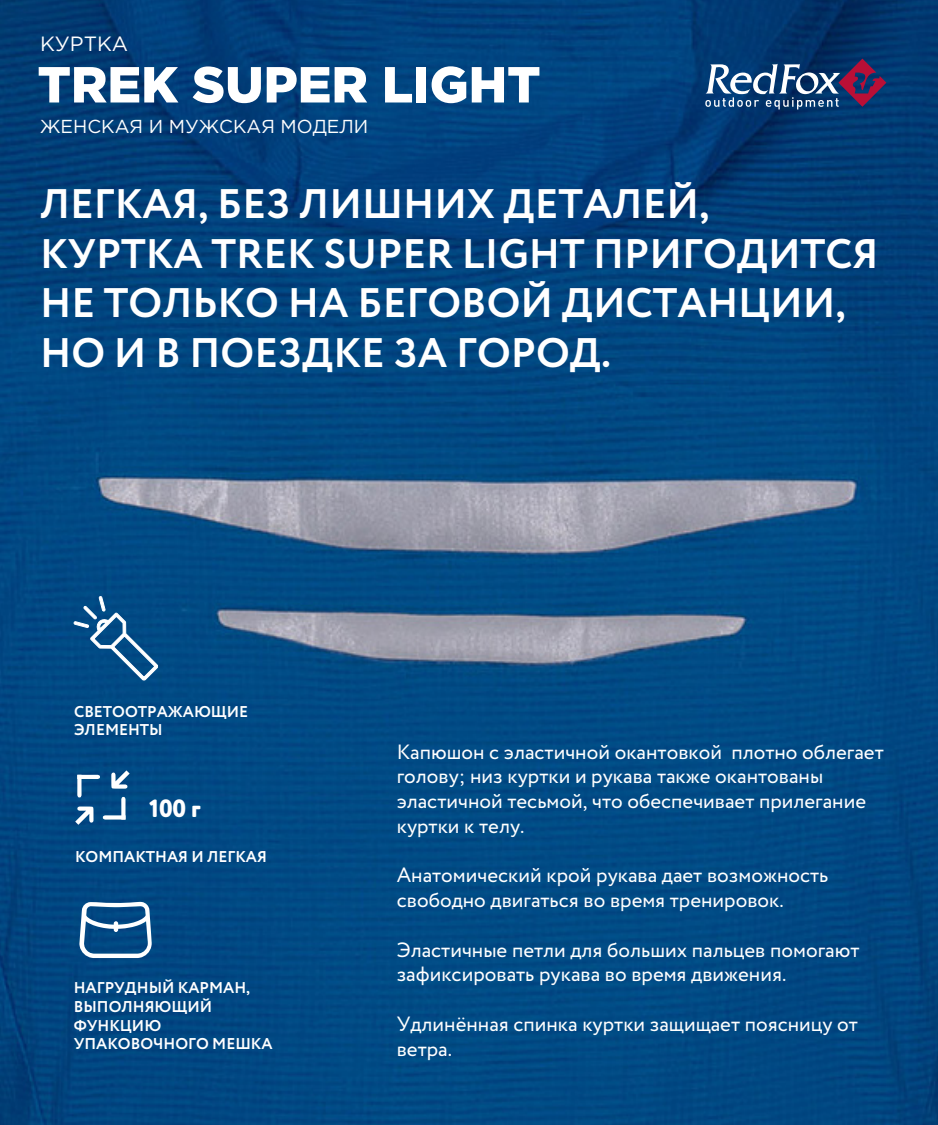
<style>
.page{position:relative;width:938px;height:1125px;background:#fff}
.page>*{position:absolute;margin:0;border:0;box-sizing:border-box;transform-origin:0 0}
.t1{font:900 50.62px "Gotham Pro";color:#fff}
.t2{font:700 41.25px/49.5px "Circe";color:#fff}
.t3{font:800 25px "Circe Rounded";color:#fff}
.t4{font:20.62px/24.8px "Circe";color:#fff}
.t5{font:20.62px "Gotham Pro";color:#fff}
.t6{font:18.75px "Gotham Pro";color:#fff}
.t7{font:700 15.62px/18.8px "Circe";color:#fff}
</style>
<div class="page">
<img style="left:0;top:0;width:938px;height:1125px">
<svg style="left:705px;top:59px;width:181px;height:50px;background:#415782"></svg>
<svg style="left:75px;top:770px;width:55px;height:55px"></svg>
<svg style="left:79px;top:902px;width:73px;height:56px"></svg>
<svg style="left:73px;top:581px;width:86px;height:100px;background:#1d5d91"></svg>
<p class="t5" style="left:40px;top:32px;width:90px">КУРТКА</p>
<h1 class="t1" style="left:38px;top:55px;width:504px">TREK SUPER LIGHT</h1>
<p class="t6" style="left:40px;top:116px;width:330px">ЖЕНСКАЯ И МУЖСКАЯ МОДЕЛИ</p>
<h2 class="t2" style="left:40px;top:181px;width:840px">ЛЕГКАЯ, БЕЗ ЛИШНИХ ДЕТАЛЕЙ,<br>КУРТКА TREK SUPER LIGHT ПРИГОДИТСЯ<br>НЕ ТОЛЬКО НА БЕГОВОЙ ДИСТАНЦИИ,<br>НО И В ПОЕЗДКЕ ЗА ГОРОД.</h2>
<p class="t7" style="left:74px;top:703px;width:176px">СВЕТООТРАЖАЮЩИЕ<br>ЭЛЕМЕНТЫ</p>
<p class="t3" style="left:149px;top:793px;width:53px">100 г</p>
<p class="t7" style="left:75px;top:848px;width:193px">КОМПАКТНАЯ И ЛЕГКАЯ</p>
<p class="t7" style="left:74px;top:979px;width:200px">НАГРУДНЫЙ КАРМАН,<br>ВЫПОЛНЯЮЩИЙ<br>ФУНКЦИЮ<br>УПАКОВОЧНОГО МЕШКА</p>
<p class="t4" style="left:397px;top:740px;width:488px">Капюшон с эластичной окантовкой плотно облегает голову; низ куртки и рукава также окантованы эластичной тесьмой, что обеспечивает прилегание куртки к телу.</p>
<p class="t4" style="left:397px;top:864px;width:433px">Анатомический крой рукава дает возможность свободно двигаться во время тренировок.</p>
<p class="t4" style="left:397px;top:938px;width:464px">Эластичные петли для больших пальцев помогают зафиксировать рукава во время движения.</p>
<p class="t4" style="left:397px;top:1012px;width:463px">Удлинённая спинка куртки защищает поясницу от ветра.</p>
</div>
